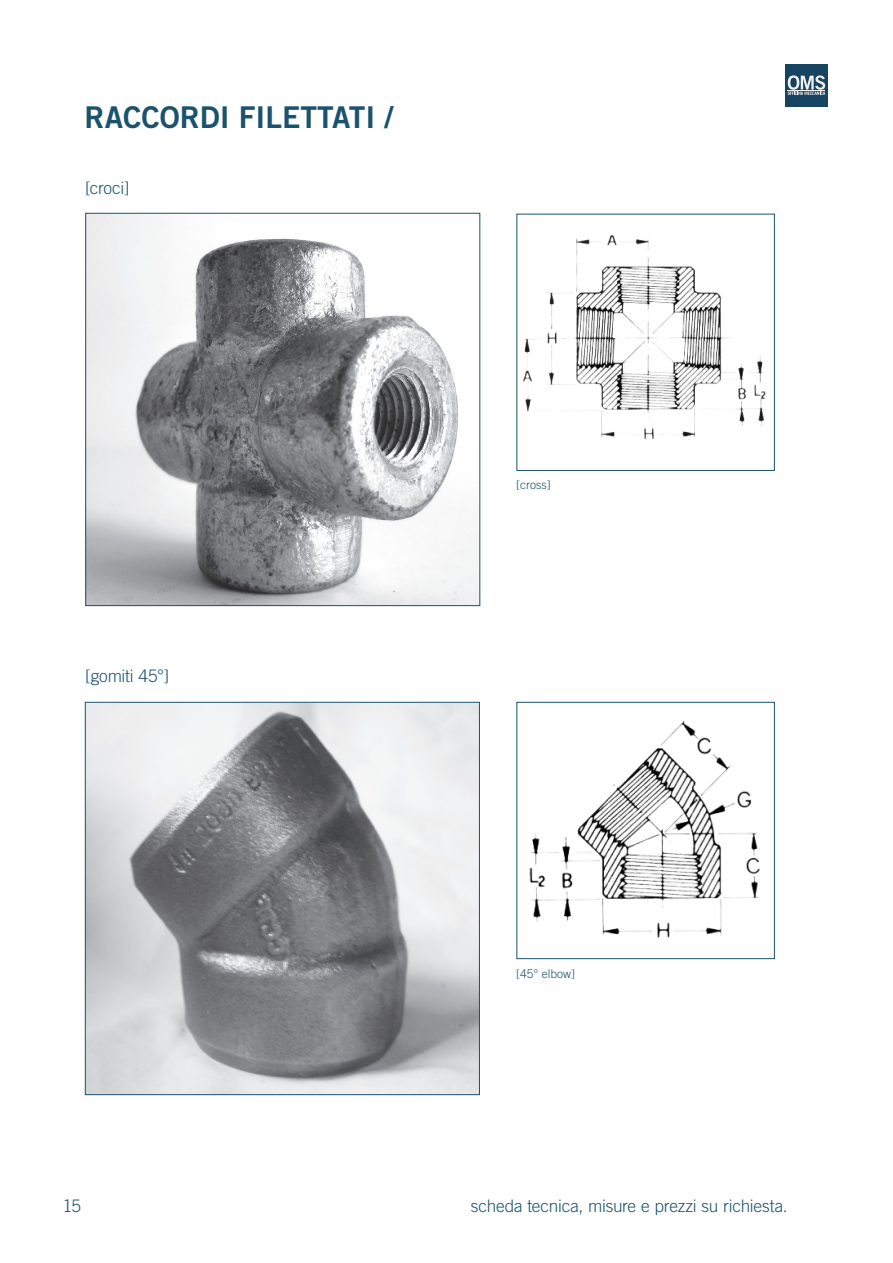
<style>
.page{position:relative;width:893px;height:1263px;background:#fff}
.page>*{position:absolute;margin:0;border:0;box-sizing:border-box;transform-origin:0 0}
.t1{font:30px "Trade Gothic LT Std Bd 2";color:#1b526d}
.t2{font:300 17.25px "Trade Gothic LT Std";letter-spacing:-.015em;color:#1b526d}
.t3{font:300 12px "Trade Gothic LT Std";color:#1b526d}
</style>
<div class="page">
<div style="left:785px;top:64px;width:43px;height:42px;background:#174561"></div>
<svg style="left:788px;top:75px;width:37px;height:20px"></svg>
<hr style="left:788px;top:90px;width:37px;height:1px;background:#f2f0f0">
<img style="left:87px;top:215px;width:391px;height:389px">
<div style="left:85px;top:213px;width:395px;height:393px;border:1px solid #1b526d"></div>
<img style="left:87px;top:704px;width:391px;height:389px">
<div style="left:85px;top:702px;width:395px;height:393px;border:1px solid #1b526d"></div>
<img style="left:523px;top:235px;width:243px;height:204px">
<div style="left:516px;top:214px;width:259px;height:257px;border:1px solid #1b526d"></div>
<img style="left:529px;top:720px;width:231px;height:218px">
<div style="left:516px;top:702px;width:259px;height:257px;border:1px solid #1b526d"></div>
<p class="t1" style="left:85px;top:99px;width:310px">RACCORDI FILETTATI /</p>
<p class="t2" style="left:85px;top:178px;width:46px">[croci]</p>
<p class="t2" style="left:85px;top:666px;width:86px">[gomiti 45°]</p>
<p class="t3" style="left:516px;top:478px;width:36px">[cross]</p>
<p class="t3" style="left:516px;top:967px;width:60px">[45° elbow]</p>
<p class="t2" style="left:63px;top:1195px;width:20px">15</p>
<p class="t2" style="left:471px;top:1195px;width:318px">scheda tecnica, misure e prezzi su richiesta.</p>
</div>
